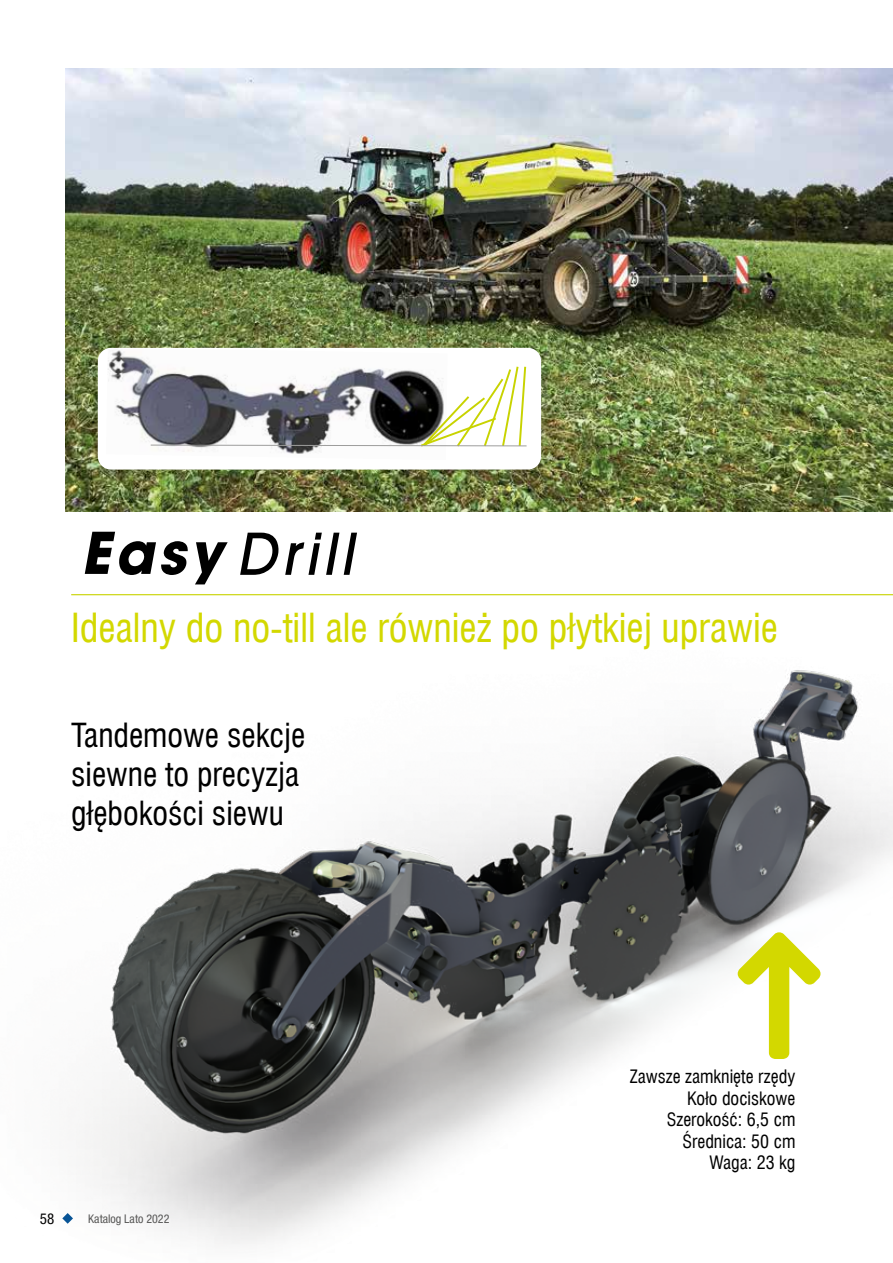
<style>
.page{position:relative;width:893px;height:1263px;background:#fff}
.page>*{position:absolute;margin:0;border:0;box-sizing:border-box;transform-origin:0 0}
.t1{font:condensed 39px "Swiss 721 AT";color:#d3d800}
.t2{font:condensed 32.4px/38.8px "Swiss 721 AT";color:#000}
.t3{font:condensed 18px/21.6px "Swiss 721 AT";color:#000;text-align:right}
.t4{font:condensed 15px "Helvetica Neue LT Pro";color:#000}
.t5{font:condensed 12px "Helvetica Neue LT Pro";color:#575756}
</style>
<div class="page">
<img style="left:62px;top:670px;width:831px;height:574px">
<img style="left:66px;top:68px;width:827px;height:443px">
<div style="left:98px;top:348px;width:443px;height:121px;background:#fff;border-radius:13px"></div>
<img style="left:108px;top:350px;width:212px;height:104px">
<svg style="left:150px;top:364px;width:377px;height:85px"></svg>
<svg style="left:738px;top:932px;width:82px;height:127px"></svg>
<hr style="left:71px;top:594px;width:822px;height:1px;background:#c8d300">
<svg style="left:85px;top:532px;width:103px;height:43px"></svg>
<svg style="left:195px;top:542px;width:33px;height:42px"></svg>
<svg style="left:240px;top:533px;width:39px;height:42px"></svg>
<svg style="left:285px;top:533px;width:72px;height:42px"></svg>
<h1 class="t1" style="left:71px;top:603px;width:708px">Idealny do no-till ale również po płytkiej uprawie</h1>
<h2 class="t2" style="left:71px;top:715px;width:236px">Tandemowe sekcje siewne to precyzja głębokości siewu</h2>
<p class="t4" style="left:40px;top:1209px;width:16px">58</p>
<p class="t5" style="left:88px;top:1211px;width:83px">Katalog Lato 2022</p>
<p class="t3" style="left:630px;top:1065px;width:167px">Zawsze zamknięte rzędy<br>Koło dociskowe<br>Szerokość: 6,5 cm<br>Średnica: 50 cm<br>Waga: 23 kg</p>
</div>
